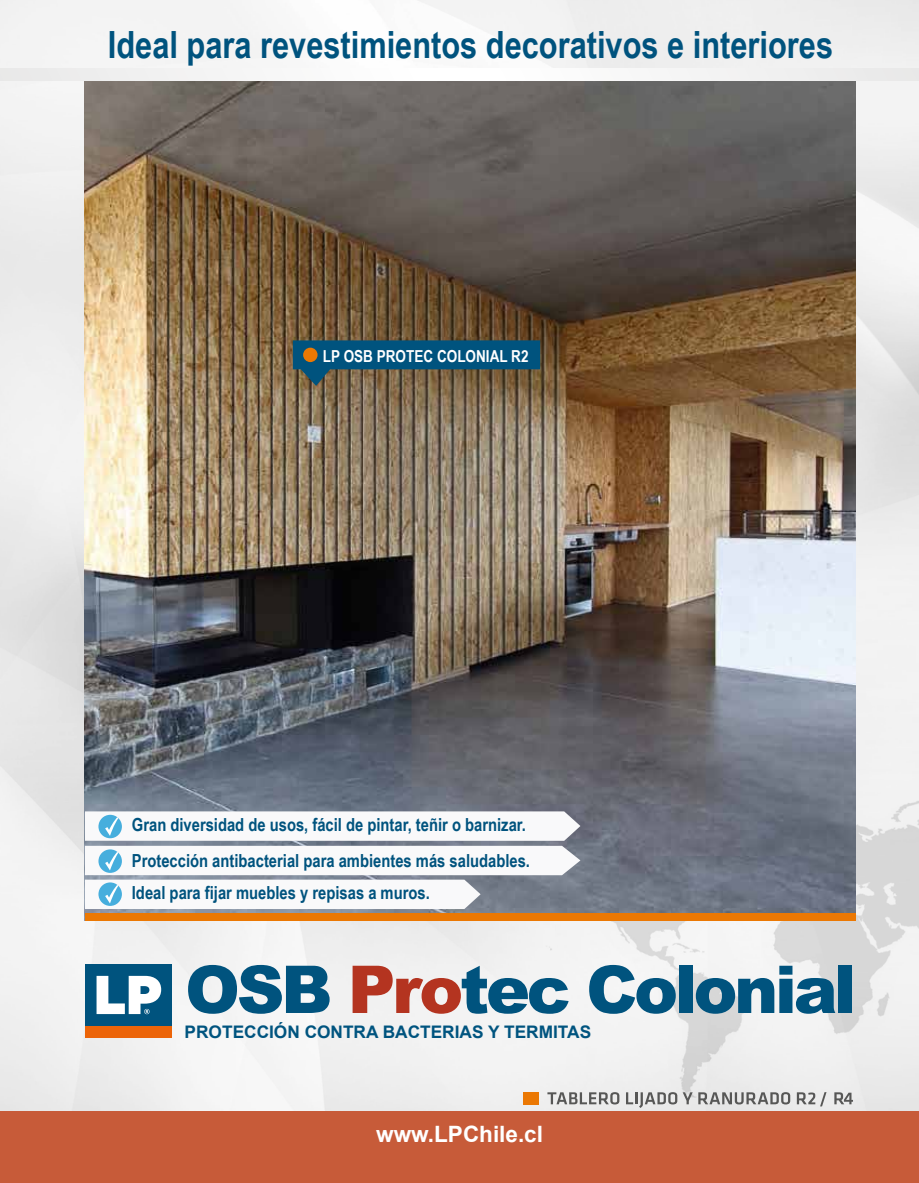
<style>
.page{position:relative;width:919px;height:1183px;background:#fff}
.page>*{position:absolute;margin:0;border:0;box-sizing:border-box;transform-origin:0 0}
.t1{font:900 66px "Arial";letter-spacing:-.05em;color:#00537e}
.t2{font:700 37.5px "Arial Narrow";color:#00537e}
.t3{font:700 22.5px "Arial";color:#fff}
.t4{font:700 18px "Arial Narrow";color:#00537e}
.t5{font:700 17.25px "Arial";color:#00547f}
.t6{font:700 16.5px "Arial Narrow";color:#fff}
.s1{color:#b43420}
</style>
<div class="page">
<img style="left:0;top:0;width:918px;height:1111px">
<div style="left:0;top:1111px;width:918px;height:71px;background:#c75b39"></div>
<img style="left:85px;top:81px;width:770px;height:831px">
<div style="left:85px;top:912px;width:770px;height:8px;background:#eb7803"></div>
<div style="left:523px;top:1091px;width:15px;height:13px;background:#eb7803"></div>
<svg style="left:547px;top:1091px;width:72px;height:13px"></svg>
<svg style="left:626px;top:1091px;width:66px;height:16px"></svg>
<svg style="left:698px;top:1091px;width:92px;height:13px"></svg>
<svg style="left:796px;top:1091px;width:30px;height:15px"></svg>
<svg style="left:834px;top:1091px;width:18px;height:12px"></svg>
<svg style="left:0;top:68px;width:918px;height:13px"></svg>
<svg style="left:85px;top:811px;width:495px;height:97px"></svg>
<svg style="left:293px;top:340px;width:247px;height:46px;background:#295768"></svg>
<div style="left:303px;top:347px;width:14px;height:15px;background:#eb7803;border-radius:50%"></div>
<div style="left:85px;top:963px;width:87px;height:62px;background:#00537e"></div>
<div style="left:85px;top:1025px;width:87px;height:12px;background:#ec6408"></div>
<svg style="left:96px;top:975px;width:65px;height:38px"></svg>
<h2 class="t2" style="left:108px;top:16px;width:726px">Ideal para revestimientos decorativos e interiores</h2>
<p class="t6" style="left:323px;top:344px;width:207px">LP OSB PROTEC COLONIAL R2</p>
<p class="t4" style="left:132px;top:811px;width:395px">Gran diversidad de usos, fácil de pintar, teñir o barnizar.</p>
<p class="t4" style="left:132px;top:846px;width:399px">Protección antibacterial para ambientes más saludables.</p>
<p class="t4" style="left:132px;top:878px;width:299px">Ideal para fijar muebles y repisas a muros.</p>
<h1 class="t1" style="left:185px;top:941px;width:672px">OSB <span class="s1">Pro</span>tec Colonial</h1>
<p class="t5" style="left:185px;top:1019px;width:408px">PROTECCIÓN CONTRA BACTERIAS Y TERMITAS</p>
<p class="t3" style="left:376px;top:1118px;width:168px">www.LPChile.cl</p>
</div>
